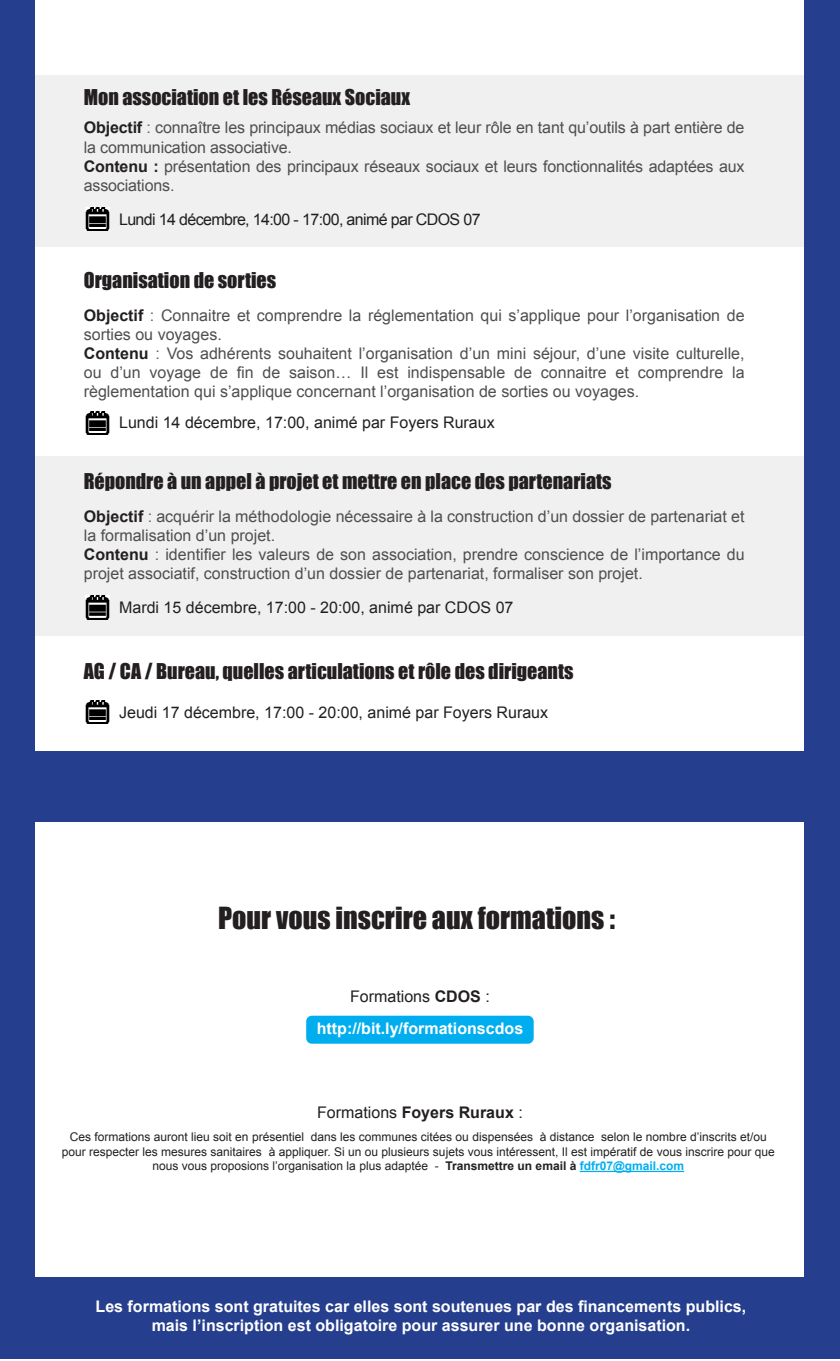
<style>
.page{position:relative;width:840px;height:1361px;background:#fff}
.page>*{position:absolute;margin:0;border:0;box-sizing:border-box;transform-origin:0 0}
.t1{font:28px "Impact";color:#231f20}
.t2{font:20px "Impact";color:#231f20}
.t3{font:16px/19.2px "Arial";color:#4e4f50}
.t4{font:700 16px "Arial";color:#fff}
.t5{font:16px "Arial";color:#231f20}
.t6{font:16px "Arial";letter-spacing:-.04em;color:#231f20}
.t7{font:700 16px "Arial";color:#231f20}
.t8{font:12px/14.4px "Arial";color:#231f20;text-align:center}
.s1{font-weight:700;color:#231f20}
.s2{color:#636366}
.s3{font-weight:700}
.s4{font-weight:400}
.s5{font-weight:700;color:#00aeef}
</style>
<div class="page">
<div style="left:0;top:75px;width:839px;height:172px;background:#f0f0f0"></div>
<div style="left:0;top:456px;width:839px;height:179px;background:#f0f0f0"></div>
<div style="left:0;top:0;width:35px;height:1361px;background:#253f8e"></div>
<div style="left:803px;top:0;width:36px;height:1361px;background:#253f8e"></div>
<img style="left:86px;top:207px;width:23px;height:24px">
<img style="left:86px;top:411px;width:23px;height:24px">
<img style="left:86px;top:595px;width:23px;height:24px">
<img style="left:86px;top:700px;width:23px;height:24px">
<div style="left:0;top:1277px;width:839px;height:82px;background:#253f8e"></div>
<div style="left:0;top:751px;width:839px;height:71px;background:#253f8e"></div>
<hr style="left:0;top:1359px;width:839px;height:2px;background:#fff">
<div style="left:306px;top:1015px;width:227px;height:28px;background:#00aeef;border-radius:6px"></div>
<hr style="left:579px;top:1171px;width:104px;height:1px;background:#00aeef">
<p class="t2" style="left:84px;top:82px;width:327px">Mon association et les Réseaux Sociaux</p>
<p class="t3" style="left:84px;top:118px;width:661px"><span class="s1">Objectif</span> <span class="s2">:</span> connaître les principaux médias sociaux et leur rôle en tant qu’outils à part entière de la communication associative.</p>
<p class="t3" style="left:84px;top:157px;width:662px"><span class="s1">Contenu :</span> présentation des principaux réseaux sociaux et leurs fonctionnalités adaptées aux associations.</p>
<p class="t6" style="left:119px;top:209px;width:363px">Lundi 14 décembre, 14:00 - 17:00, animé par CDOS 07</p>
<p class="t2" style="left:84px;top:265px;width:194px">Organisation de sorties</p>
<p class="t3" style="left:84px;top:305px;width:662px"><span class="s1">Objectif</span> <span class="s2">:</span> Connaitre et comprendre la réglementation qui s’applique pour l’organisation de sorties ou voyages.</p>
<p class="t3" style="left:84px;top:344px;width:662px;text-align:justify"><span class="s1">Contenu</span> <span class="s2">:</span> Vos adhérents souhaitent l’organisation d’un mini séjour, d’une visite culturelle, ou d’un voyage de fin de saison… Il est indispensable de connaitre et comprendre la règlementation qui s’applique concernant l’organisation de sorties ou voyages.</p>
<p class="t5" style="left:119px;top:412px;width:377px">Lundi 14 décembre, 17:00, animé par Foyers Ruraux</p>
<p class="t2" style="left:84px;top:466px;width:529px">Répondre à un appel à projet et mettre en place des partenariats</p>
<p class="t3" style="left:84px;top:507px;width:662px"><span class="s1">Objectif</span> <span class="s2">:</span> acquérir la méthodologie nécessaire à la construction d’un dossier de partenariat et la formalisation d’un projet.</p>
<p class="t3" style="left:84px;top:545px;width:662px"><span class="s1">Contenu</span> <span class="s2">:</span> identifier les valeurs de son association, prendre conscience de l’importance du projet associatif, construction d’un dossier de partenariat, formaliser son projet.</p>
<p class="t5" style="left:119px;top:596px;width:395px">Mardi 15 décembre, 17:00 - 20:00, animé par CDOS 07</p>
<p class="t2" style="left:84px;top:656px;width:491px">AG / CA / Bureau, quelles articulations et rôle des dirigeants</p>
<p class="t5" style="left:119px;top:701px;width:430px">Jeudi 17 décembre, 17:00 - 20:00, animé par Foyers Ruraux</p>
<p class="t1" style="left:218px;top:896px;width:398px">Pour vous inscrire aux formations :</p>
<p class="t5" style="left:350px;top:986px;width:141px">Formations <span class="s3">CDOS</span> :</p>
<p class="t4" style="left:316px;top:1018px;width:208px">http://bit.ly/formationscdos</p>
<p class="t7" style="left:317px;top:1102px;width:207px"><span class="s4">Formations</span> Foyers Ruraux <span class="s4">:</span></p>
<p class="t8" style="left:62px;top:1130px;width:714px">Ces formations auront lieu soit en présentiel dans les communes citées ou dispensées à distance selon le nombre d’inscrits et/ou pour respecter les mesures sanitaires à appliquer. Si un ou plusieurs sujets vous intéressent, Il est impératif de vous inscrire pour que nous vous proposions l’organisation la plus adaptée - <span class="s3">Transmettre un email à</span> <span class="s5">fdfr07@gmail.com</span></p>
<p class="t4" style="left:95px;top:1295px;width:651px">Les formations sont gratuites car elles sont soutenues par des financements publics,</p>
<p class="t4" style="left:152px;top:1314px;width:539px">mais l’inscription est obligatoire pour assurer une bonne organisation.</p>
</div>
